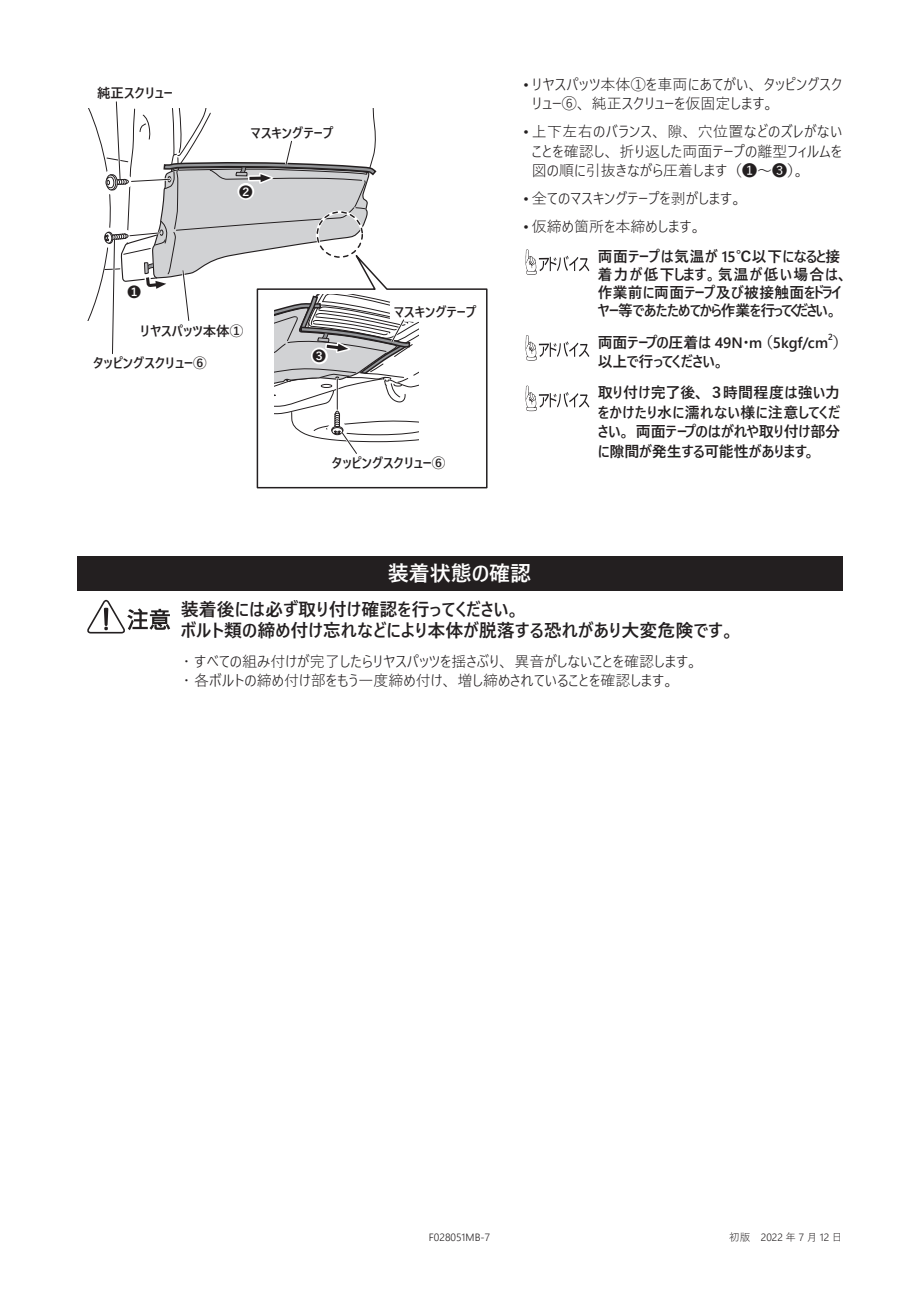
<style>
.page{position:relative;width:919px;height:1289px;background:#fff}
.page>*{position:absolute;margin:0;border:0;box-sizing:border-box;transform-origin:0 0}
.t1{font:600 21px "Yu Gothic UI";color:#fff}
.t2{font:600 18px/21px "Yu Gothic UI";color:#231f20}
.t3{font:300 15px/19.5px "Yu Gothic UI";color:#231f20}
.t4{font:600 15px/18px "Yu Gothic UI";letter-spacing:-.01em;color:#231f20}
.t5{font:600 13.5px "Yu Gothic UI";color:#231f20}
.t6{font:300 10.5px "Yu Gothic UI";color:#231f20}
.t7{font:600 8.7px "Yu Gothic UI";color:#231f20}
</style>
<div class="page">
<svg style="left:525px;top:249px;width:64px;height:26px"></svg>
<svg style="left:525px;top:385px;width:64px;height:26px"></svg>
<svg style="left:525px;top:335px;width:64px;height:25px"></svg>
<div style="left:77px;top:556px;width:765px;height:34px;background:#231f20"></div>
<svg style="left:87px;top:600px;width:83px;height:33px"></svg>
<svg style="left:256px;top:288px;width:232px;height:201px"></svg>
<div style="left:392px;top:303px;width:84px;height:16px;background:#fff"></div>
<div style="left:344px;top:450px;width:75px;height:22px;background:#fff"></div>
<svg style="left:87px;top:101px;width:331px;height:355px"></svg>
<div style="left:311px;top:347px;width:17px;height:17px;background:#fff;border-radius:50%"></div>
<p class="t5" style="left:97px;top:85px;width:77px">純正スクリュー</p>
<p class="t5" style="left:128px;top:285px;width:15px">❶</p>
<p class="t5" style="left:250px;top:125px;width:84px">マスキングテープ</p>
<p class="t5" style="left:239px;top:184px;width:15px">❷</p>
<p class="t5" style="left:140px;top:323px;width:104px">リヤスパッツ本体①</p>
<p class="t5" style="left:93px;top:355px;width:115px">タッピングスクリュー⑥</p>
<p class="t5" style="left:312px;top:348px;width:15px">❸</p>
<p class="t5" style="left:393px;top:304px;width:84px">マスキングテープ</p>
<p class="t5" style="left:332px;top:455px;width:115px">タッピングスクリュー⑥</p>
<p class="t3" style="left:531px;top:73px;width:312px;text-indent:-9px">• リヤスパッツ本体①を車両にあてがい、タッピングスクリュー⑥、純正スクリューを仮固定します。</p>
<p class="t3" style="left:531px;top:120px;width:312px;text-align:justify;text-indent:-9px">•上下左右のバランス、隙、 ⽳位置などのズレがないことを確認し、折り返した両⾯テープの離型フィルムを図の順に引抜きながら圧着します（❶～❸）。</p>
<p class="t3" style="left:523px;top:187px;width:220px">• 全てのマスキングテープを剥がします。</p>
<p class="t3" style="left:523px;top:215px;width:180px">• 仮締め箇所を本締めします。</p>
<p class="t4" style="left:597px;top:248px;width:251px">両面テープは気温が 15℃以下になると接着力が低下します。気温が低い場合は、作業前に両面テープ及び被接触面をドライヤー等であたためてから作業を行ってください。</p>
<p class="t7" style="left:828px;top:332px;width:6px">2</p>
<p class="t4" style="left:597px;top:333px;width:251px">両面テープの圧着は 49N･m（5kgf/cm ）</p>
<p class="t4" style="left:597px;top:353px;width:128px">以上で行ってください。</p>
<p class="t4" style="left:597px;top:383px;width:244px;line-height:19.5px;text-align:justify">取り付け完了後、３時間程度は強い力をかけたり水に濡れない様に注意してください。両面テープのはがれや取り付け部分に隙間が発生する可能性があります。</p>
<h1 class="t1" style="left:387px;top:561px;width:145px">装着状態の確認</h1>
<p class="t2" style="left:181px;top:599px;width:556px">装着後には必ず取り付け確認を行ってください。<br>ボルト類の締め付け忘れなどにより本体が脱落する恐れがあり大変危険です。</p>
<p class="t3" style="left:183px;top:649px;width:517px">・すべての組み付けが完了したらリヤスパッツを揺さぶり、異音がしないことを確認します。・各ボルトの締め付け部をもう一度締め付け、増し締めされていることを確認します。</p>
<p class="t6" style="left:429px;top:1227px;width:63px">F028051MB-7</p>
<p class="t6" style="left:729px;top:1227px;width:115px">初版　2022 年 7 月 12 日</p>
</div>
